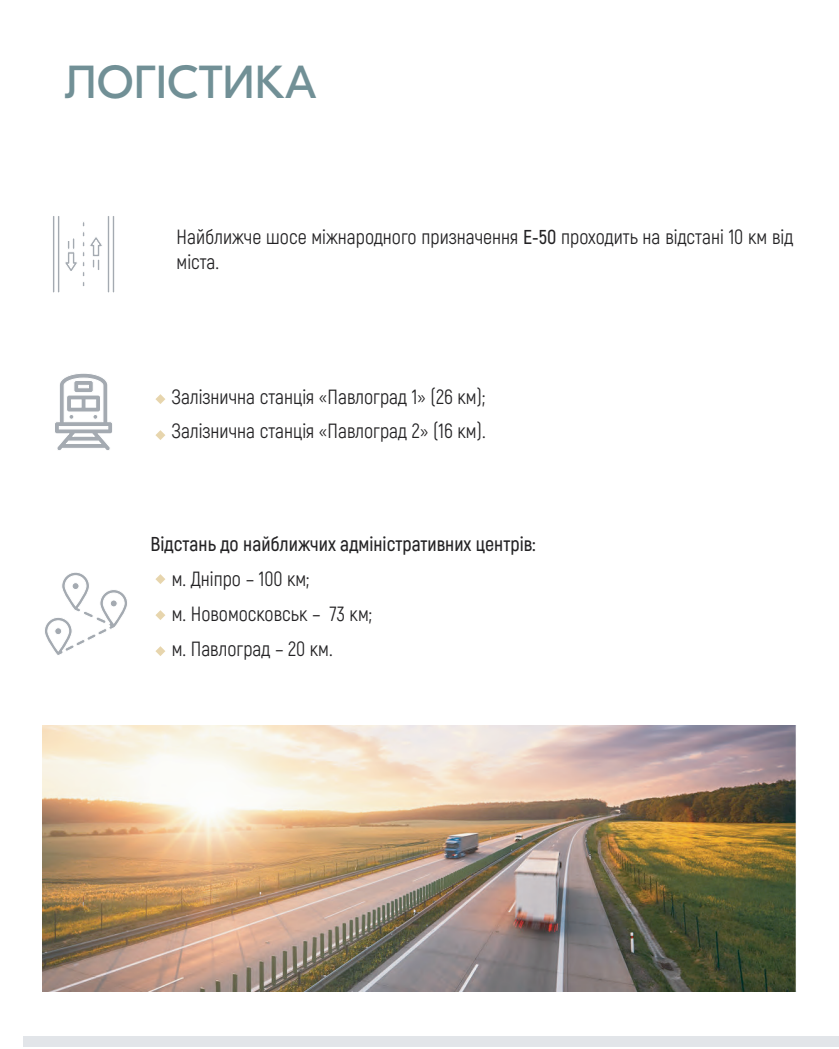
<style>
.page{position:relative;width:839px;height:1049px;background:#fff}
.page>*{position:absolute;margin:0;border:0;box-sizing:border-box;transform-origin:0 0}
.t1{font:46.25px "GT Eesti Pro Display";color:#719096}
.t2{font:20px/35px "Akrobat";color:#232224}
.t3{font:600 20px "Akrobat";color:#232224}
.s1{font-weight:600}
</style>
<div class="page">
<div style="left:23px;top:1036px;width:816px;height:11px;background:#e2e5e9"></div>
<img style="left:43px;top:725px;width:753px;height:266px">
<svg style="left:65px;top:222px;width:37px;height:64px"></svg>
<div style="left:57px;top:215px;width:3px;height:78px;background:#a4aab1;border:1px solid #fff"></div>
<div style="left:52px;top:215px;width:3px;height:78px;background:#a4aab1;border:1px solid #fff"></div>
<div style="left:112px;top:215px;width:3px;height:78px;background:#a4aab1;border:1px solid #fff"></div>
<div style="left:107px;top:215px;width:3px;height:78px;background:#a4aab1;border:1px solid #fff"></div>
<svg style="left:55px;top:373px;width:57px;height:77px"></svg>
<svg style="left:45px;top:572px;width:82px;height:83px"></svg>
<svg style="left:155px;top:574px;width:10px;height:10px"></svg>
<svg style="left:155px;top:610px;width:10px;height:10px"></svg>
<svg style="left:155px;top:646px;width:10px;height:10px"></svg>
<svg style="left:155px;top:394px;width:10px;height:10px"></svg>
<svg style="left:155px;top:430px;width:10px;height:10px"></svg>
<h1 class="t1" style="left:64px;top:57px;width:253px">ЛОГІСТИКА</h1>
<p class="t2" style="left:177px;top:225px;width:618px;line-height:25px">Найближче шосе міжнародного призначення <span class="s1">Е-50</span> проходить на відстані 10 км від міста.</p>
<p class="t2" style="left:172px;top:381px;width:316px;line-height:33.8px">Залізнична станція «Павлоград 1» (26 км);<br>Залізнична станція «Павлоград 2» (16 км).</p>
<p class="t3" style="left:151px;top:531px;width:387px">Відстань до найближчих адміністративних центрів:</p>
<p class="t2" style="left:172px;top:561px;width:202px">м. Дніпро – 100 км;<br>м. Новомосковськ – 73 км; м. Павлоград – 20 км.</p>
</div>
